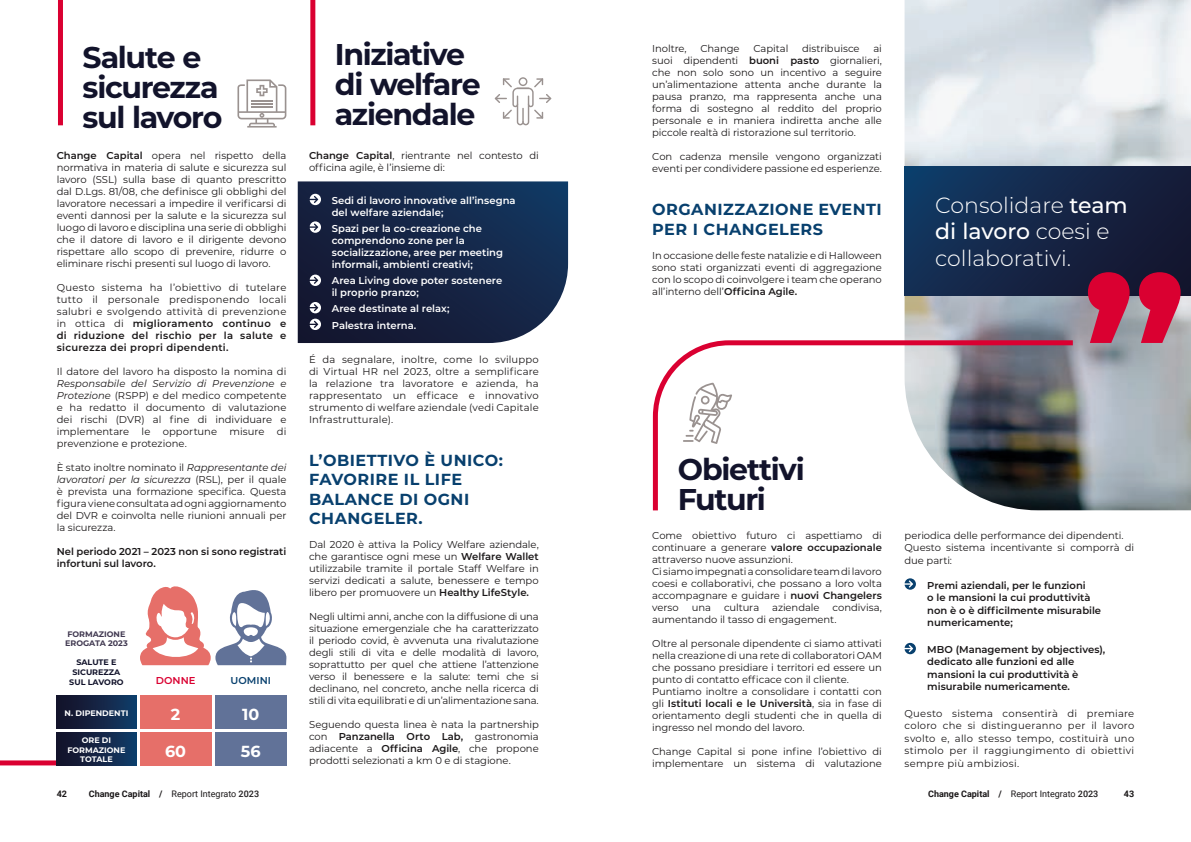
<style>
.page{position:relative;width:1191px;height:842px;background:#fff}
.page>*{position:absolute;margin:0;border:0;box-sizing:border-box;transform-origin:0 0}
.t1{font:700 30px/30px "Montserrat";letter-spacing:-.045em;color:#12132b}
.t2{font:300 22px/26.4px "Montserrat";color:#fff}
.t3{font:700 16px/19.2px "Montserrat";letter-spacing:.03em;color:#08406e}
.t4{font:700 16px "Montserrat";color:#fff}
.t5{font:10px/12px "Montserrat";letter-spacing:-.005em;color:#1b1819;text-align:justify}
.t6{font:600 10px/12.5px "Montserrat";color:#1b1819}
.t7{font:600 10px/12px "Montserrat";color:#fff}
.t8{font:600 10px "Montserrat";letter-spacing:.005em;color:#08406e}
.t9{font:600 10px "Montserrat";letter-spacing:.005em;color:#da0031}
.t10{font:9px "Roboto";color:#1b1819}
.t11{font:700 9px "Roboto";color:#1b1819}
.t12{font:700 8px/9.6px "Montserrat";color:#fff;text-align:center}
.t13{font:700 8px/9.6px "Montserrat";color:#12132b;text-align:center}
.t14{font:700 8px/9.6px "Montserrat";color:#413951}
.s1{font-weight:600}
.s2{font-style:italic}
.s3{font-weight:500}
.s4{font-weight:700}
</style>
<div class="page">
<svg style="left:495px;top:77px;width:56px;height:48px"></svg>
<div style="left:0;top:760px;width:100px;height:5px;background:#da0031"></div>
<svg style="left:298px;top:181px;width:270px;height:162px;background:#1c2c4b"></svg>
<img style="left:904px;top:0;width:287px;height:510px">
<div style="left:58px;top:0;width:5px;height:125px;background:#da0031"></div>
<div style="left:310px;top:0;width:5px;height:125px;background:#da0031"></div>
<div style="left:904px;top:166px;width:287px;height:129px;background:linear-gradient(to right,#13355e,#161731)"></div>
<svg style="left:1088px;top:272px;width:92px;height:71px;background:#b92f52"></svg>
<svg style="left:140px;top:586px;width:147px;height:79px"></svg>
<div style="left:140px;top:696px;width:71px;height:33px;background:#e66f69"></div>
<div style="left:215px;top:696px;width:71px;height:33px;background:#617298"></div>
<div style="left:140px;top:732px;width:71px;height:33px;background:#e66f69"></div>
<div style="left:215px;top:732px;width:71px;height:33px;background:#617298"></div>
<div style="left:57px;top:696px;width:79px;height:33px;background:linear-gradient(to right,#150f25,#123b66)"></div>
<div style="left:57px;top:732px;width:79px;height:33px;background:linear-gradient(to right,#150f25,#123b66)"></div>
<svg style="left:652px;top:338px;width:425px;height:173px"></svg>
<svg style="left:310px;top:194px;width:11px;height:11px"></svg>
<svg style="left:310px;top:221px;width:11px;height:12px"></svg>
<svg style="left:310px;top:275px;width:11px;height:11px"></svg>
<svg style="left:310px;top:302px;width:11px;height:11px"></svg>
<svg style="left:310px;top:319px;width:11px;height:11px"></svg>
<svg style="left:904px;top:578px;width:12px;height:12px"></svg>
<svg style="left:904px;top:643px;width:12px;height:11px"></svg>
<svg style="left:237px;top:79px;width:49px;height:49px"></svg>
<hr style="left:251px;top:103px;width:21px;height:2px;background:#9a9290">
<hr style="left:251px;top:106px;width:21px;height:2px;background:#9a9290">
<h1 class="t1" style="left:83px;top:41px;width:141px">Salute e sicurezza sul lavoro</h1>
<h1 class="t1" style="left:335px;top:38px;width:147px">Iniziative di welfare aziendale</h1>
<p class="t5" style="left:57px;top:149px;width:231px"><span class="s1">Change Capital</span> opera nel rispetto della normativa in materia di salute e sicurezza sul lavoro (SSL) sulla base di quanto prescritto dal D.Lgs. 81/08, che definisce gli obblighi del lavoratore necessari a impedire il verificarsi di eventi dannosi per la salute e la sicurezza sul luogo di lavoro e disciplina una serie di obblighi che il datore di lavoro e il dirigente devono rispettare allo scopo di prevenire, ridurre o eliminare rischi presenti sul luogo di lavoro.</p>
<p class="t5" style="left:57px;top:281px;width:231px">Questo sistema ha l’obiettivo di tutelare tutto il personale predisponendo locali salubri e svolgendo attività di prevenzione in ottica di <span class="s1">miglioramento continuo e di riduzione del rischio per la salute e sicurezza dei propri dipendenti.</span></p>
<p class="t5" style="left:57px;top:365px;width:231px">Il datore del lavoro ha disposto la nomina di</p>
<p class="t5" style="left:57px;top:377px;width:231px"><span class="s2">Responsabile del Servizio di Prevenzione e Protezione</span> (RSPP) e del medico competente e ha redatto il documento di valutazione dei rischi (DVR) al fine di individuare e implementare le opportune misure di prevenzione e protezione.</p>
<p class="t5" style="left:57px;top:461px;width:231px">È stato inoltre nominato il <span class="s2">Rappresentante dei lavoratori per la sicurezza</span> (RSL), per il quale è prevista una formazione specifica. Questa figura viene consultata ad ogni aggiornamento del DVR e coinvolta nelle riunioni annuali per la sicurezza.</p>
<p class="t6" style="left:57px;top:545px;width:231px;line-height:12px">Nel periodo 2021 – 2023 non si sono registrati infortuni sul lavoro.</p>
<p class="t14" style="left:65px;top:628px;width:64px">FORMAZIONE<br>EROGATA 2023</p>
<p class="t13" style="left:69px;top:657px;width:56px">SALUTE E<br>SICUREZZA<br>SUL LAVORO</p>
<p class="t12" style="left:65px;top:708px;width:65px">N. DIPENDENTI</p>
<p class="t12" style="left:67px;top:735px;width:60px">ORE DI<br>FORMAZIONE<br>TOTALE</p>
<p class="t9" style="left:156px;top:673px;width:41px">DONNE</p>
<p class="t8" style="left:230px;top:673px;width:42px">UOMINI</p>
<h3 class="t4" style="left:171px;top:703px;width:11px">2</h3>
<h3 class="t4" style="left:242px;top:703px;width:19px">10</h3>
<h3 class="t4" style="left:165px;top:739px;width:23px">60</h3>
<h3 class="t4" style="left:241px;top:739px;width:21px">56</h3>
<p class="t5" style="left:309px;top:149px;width:231px"><span class="s1">Change Capital</span>, rientrante nel contesto di officina agile, è l’insieme di:</p>
<p class="t7" style="left:332px;top:194px;width:185px">Sedi di lavoro innovative all’insegna del welfare aziendale;</p>
<p class="t7" style="left:332px;top:222px;width:173px">Spazi per la co-creazione che comprendono zone per la socializzazione, aree per meeting informali, ambienti creativi;</p>
<p class="t7" style="left:332px;top:274px;width:172px">Area Living dove poter sostenere il proprio pranzo;</p>
<p class="t7" style="left:332px;top:300px;width:119px;line-height:16.2px">Aree destinate al relax;<br>Palestra interna.</p>
<p class="t5" style="left:309px;top:353px;width:231px">É da segnalare, inoltre, come lo sviluppo di Virtual HR nel 2023, oltre a semplificare la relazione tra lavoratore e azienda, ha rappresentato un efficace e innovativo strumento di welfare aziendale (vedi Capitale Infrastrutturale).</p>
<h3 class="t3" style="left:309px;top:450px;width:195px">L’OBIETTIVO È UNICO:<br>FAVORIRE IL LIFE<br>BALANCE DI OGNI<br>CHANGELER.</h3>
<p class="t5" style="left:309px;top:538px;width:231px">Dal 2020 è attiva la Policy Welfare aziendale, che garantisce ogni mese un <span class="s1">Welfare Wallet </span>utilizzabile tramite il portale Staff Welfare in servizi dedicati a salute, benessere e tempo libero per promuovere un <span class="s1">Healthy LifeStyle.</span></p>
<p class="t5" style="left:309px;top:610px;width:231px">Negli ultimi anni, anche con la diffusione di una situazione emergenziale che ha caratterizzato il periodo covid, è avvenuta una rivalutazione degli stili di vita e delle modalità di lavoro, soprattutto per quel che attiene l’attenzione verso il benessere e la salute: temi che si declinano, nel concreto, anche nella ricerca di stili di vita equilibrati e di un’alimentazione sana.</p>
<p class="t5" style="left:309px;top:718px;width:231px">Seguendo questa linea è nata la partnership con <span class="s1">Panzanella Orto Lab,</span> gastronomia adiacente a <span class="s1">Officina Agile</span>, che propone prodotti selezionati a km 0 e di stagione.</p>
<p class="t5" style="left:652px;top:42px;width:231px;text-indent:221px">ai suoi dipendenti <span class="s1">buoni pasto</span> giornalieri, che non solo sono un incentivo a seguire un’alimentazione attenta anche durante la pausa pranzo, ma rappresenta anche una forma di sostegno al reddito del proprio personale e in maniera indiretta anche alle piccole realtà di ristorazione sul territorio.</p>
<p class="t5" style="left:652px;top:150px;width:231px">Con cadenza mensile vengono organizzati eventi per condividere passione ed esperienze.</p>
<h3 class="t3" style="left:652px;top:199px;width:231px">ORGANIZZAZIONE EVENTI<br>PER I CHANGELERS</h3>
<p class="t5" style="left:652px;top:249px;width:231px">In occasione delle feste natalizie e di Halloween sono stati organizzati eventi di aggregazione con lo scopo di coinvolgere i team che operano all’interno dell’<span class="s1">Officina Agile.</span></p>
<p class="t5" style="left:652px;top:42px;width:36px">Inoltre,</p>
<p class="t5" style="left:700px;top:42px;width:41px">Change</p>
<p class="t5" style="left:753px;top:42px;width:36px">Capital</p>
<p class="t5" style="left:802px;top:42px;width:59px">distribuisce</p>
<h2 class="t2" style="left:935px;top:191px;width:194px">Consolidare <span class="s3">team di lavoro</span> coesi e collaborativi.</h2>
<h1 class="t1" style="left:677px;top:453px;width:128px">Obiettivi<br>Futuri</h1>
<p class="t5" style="left:652px;top:529px;width:231px;text-align:left">Come obiettivo futuro ci aspettiamo di continuare a generare <span class="s1">valore occupazionale </span>attraverso nuove assunzioni.<br>Ci siamo impegnati a consolidare team di lavoro coesi e collaborativi, che possano a loro volta accompagnare e guidare i <span class="s1">nuovi Changelers </span>verso</p>
<p class="t5" style="left:652px;top:601px;width:231px;text-indent:180px">condivisa, aumentando il tasso di engagement.</p>
<p class="t5" style="left:652px;top:637px;width:231px;text-align:left">Oltre al personale dipendente ci siamo attivati nella creazione di una rete di collaboratori OAM che possano presidiare i territori ed essere un punto di contatto efficace con il cliente.<br>Puntiamo inoltre a consolidare i contatti con gli <span class="s1">Istituti locali e le Università</span>, sia in fase di orientamento degli studenti che in quella di ingresso nel mondo del lavoro.</p>
<p class="t5" style="left:652px;top:745px;width:231px">Change Capital si pone infine l’obiettivo di implementare un sistema di valutazione</p>
<p class="t5" style="left:692px;top:601px;width:21px">una</p>
<p class="t5" style="left:724px;top:601px;width:37px">cultura</p>
<p class="t5" style="left:772px;top:601px;width:49px">aziendale</p>
<p class="t5" style="left:904px;top:528px;width:231px;line-height:12.5px;text-align:left">periodica delle performance dei dipendenti.<br>Questo sistema incentivante si comporrà di due parti:</p>
<p class="t6" style="left:927px;top:578px;width:175px">Premi aziendali, per le funzioni<br>o le mansioni la cui produttività non è o è difficilmente misurabile numericamente;</p>
<p class="t6" style="left:927px;top:642px;width:179px">MBO (Management by objectives), dedicato alle funzioni ed alle mansioni la cui produttività è misurabile numericamente.</p>
<p class="t5" style="left:904px;top:707px;width:231px;line-height:12.5px">Questo sistema consentirà di premiare coloro che si distingueranno per il lavoro svolto e, allo stesso tempo, costituirà uno stimolo per il raggiungimento di obiettivi sempre più ambiziosi.</p>
<p class="t11" style="left:57px;top:788px;width:12px">42</p>
<p class="t10" style="left:89px;top:788px;width:172px"><span class="s4">Change Capital /</span> Report Integrato <span class="s3">2023</span></p>
<p class="t10" style="left:928px;top:788px;width:172px"><span class="s4">Change Capital /</span> Report Integrato <span class="s3">2023</span></p>
<p class="t11" style="left:1124px;top:788px;width:12px">43</p>
</div>
